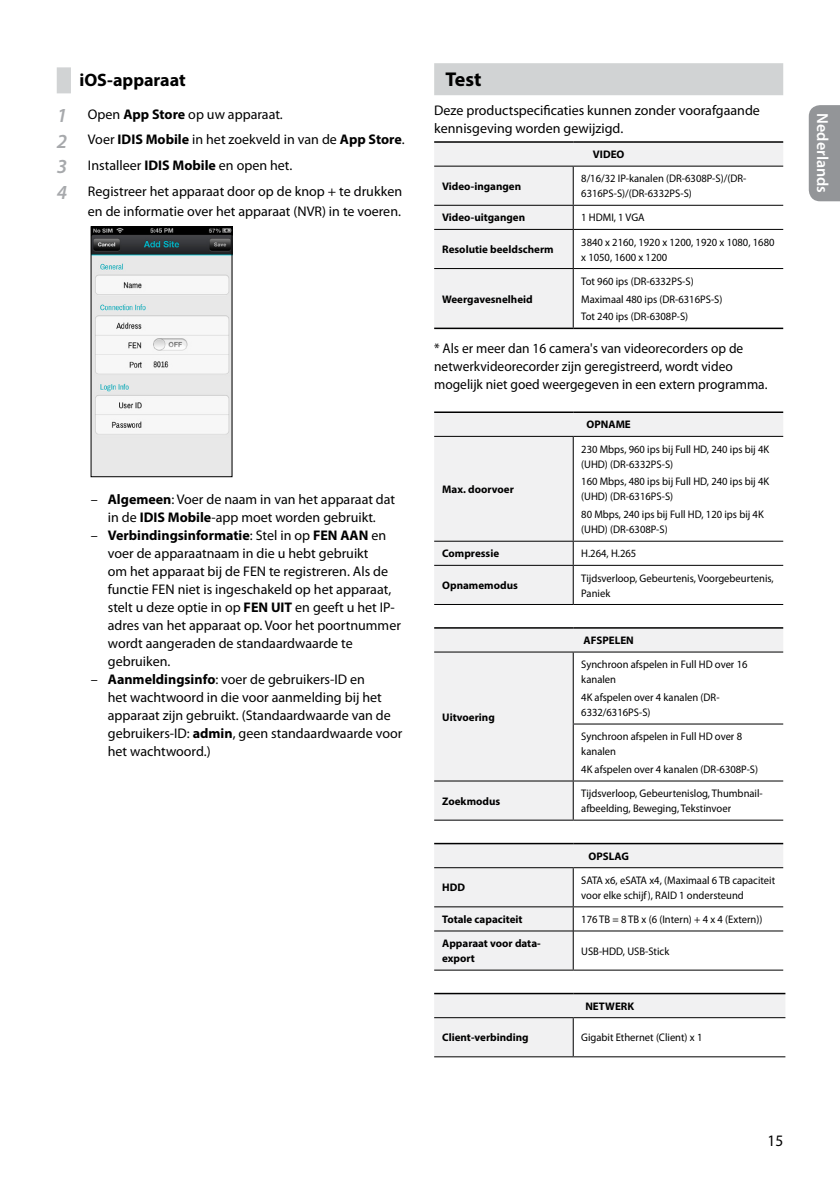
<style>
.page{position:relative;width:840px;height:1191px;background:#fff}
.page>*{position:absolute;margin:0;border:0;box-sizing:border-box;transform-origin:0 0}
.t1{font:700 20px "Myriad Pro";color:#000}
.t2{font:700 18px "Myriad Pro";color:#000}
.t3{font:600 16px "Myriad Pro";color:#fff}
.t4{font:16px "Myriad Pro";color:#000;scale:.96 1}
.t5{font:14px/18px "Myriad Pro";color:#000}
.t6{font:14px/18px "Myriad Pro";color:#000;scale:.96 1}
.t7{font:11px/15px "Myriad Pro";color:#000;scale:.96 1}
.t8{font:700 11px/15px "Myriad Pro";color:#000}
.s1{font-weight:600;font-style:italic;font-size:20px;color:#a7a9ac}
.s2{font-weight:700}
</style>
<div class="page">
<div style="left:808px;top:105px;width:31px;height:96px;background:#939598"></div>
<div style="left:57px;top:67px;width:14px;height:26px;background:#d1d3d4"></div>
<img style="left:93px;top:228px;width:137px;height:247px">
<div style="left:91px;top:226px;width:141px;height:251px;border:1px solid #000"></div>
<div style="left:434px;top:63px;width:348px;height:32px;background:#d1d3d4"></div>
<svg style="left:434px;top:143px;width:348px;height:184px"></svg>
<hr style="left:434px;top:141px;width:139px;height:2px;background:#000">
<hr style="left:573px;top:141px;width:209px;height:2px;background:#000">
<hr style="left:434px;top:166px;width:139px;height:1px;background:#000">
<hr style="left:573px;top:166px;width:209px;height:1px;background:#000">
<hr style="left:572px;top:167px;width:1px;height:38px;background:#000">
<hr style="left:434px;top:205px;width:139px;height:1px;background:#000">
<hr style="left:573px;top:205px;width:209px;height:1px;background:#000">
<svg style="left:572px;top:206px;width:1px;height:23px"></svg>
<hr style="left:434px;top:229px;width:139px;height:1px;background:#000">
<hr style="left:573px;top:229px;width:209px;height:1px;background:#000">
<hr style="left:572px;top:230px;width:1px;height:38px;background:#000">
<hr style="left:573px;top:268px;width:209px;height:1px;background:#000">
<hr style="left:573px;top:327px;width:209px;height:2px;background:#000">
<hr style="left:434px;top:268px;width:139px;height:1px;background:#000">
<hr style="left:572px;top:269px;width:1px;height:58px;background:#000">
<hr style="left:434px;top:327px;width:139px;height:2px;background:#000">
<svg style="left:434px;top:413px;width:348px;height:191px"></svg>
<hr style="left:434px;top:411px;width:139px;height:2px;background:#000">
<hr style="left:573px;top:411px;width:209px;height:2px;background:#000">
<hr style="left:434px;top:436px;width:139px;height:1px;background:#000">
<hr style="left:573px;top:436px;width:209px;height:1px;background:#000">
<hr style="left:572px;top:437px;width:1px;height:104px;background:#000">
<hr style="left:434px;top:541px;width:139px;height:1px;background:#000">
<hr style="left:573px;top:541px;width:209px;height:1px;background:#000">
<svg style="left:572px;top:542px;width:1px;height:23px"></svg>
<hr style="left:434px;top:565px;width:139px;height:1px;background:#000">
<hr style="left:573px;top:565px;width:209px;height:1px;background:#000">
<hr style="left:572px;top:566px;width:1px;height:38px;background:#000">
<hr style="left:434px;top:604px;width:139px;height:1px;background:#000">
<hr style="left:573px;top:604px;width:209px;height:1px;background:#000">
<svg style="left:434px;top:628px;width:348px;height:191px"></svg>
<hr style="left:434px;top:627px;width:139px;height:1px;background:#000">
<hr style="left:573px;top:627px;width:209px;height:1px;background:#000">
<hr style="left:434px;top:651px;width:139px;height:1px;background:#000">
<hr style="left:573px;top:651px;width:209px;height:1px;background:#000">
<hr style="left:572px;top:652px;width:1px;height:71px;background:#000">
<hr style="left:572px;top:723px;width:210px;height:1px;background:#000">
<hr style="left:572px;top:724px;width:1px;height:56px;background:#000">
<hr style="left:434px;top:780px;width:139px;height:1px;background:#000">
<hr style="left:573px;top:780px;width:209px;height:1px;background:#000">
<hr style="left:572px;top:781px;width:1px;height:38px;background:#000">
<hr style="left:434px;top:819px;width:139px;height:1px;background:#000">
<hr style="left:573px;top:819px;width:209px;height:1px;background:#000">
<svg style="left:434px;top:844px;width:348px;height:125px;fill:#f1f1f2"></svg>
<hr style="left:434px;top:843px;width:139px;height:1px;background:#000">
<hr style="left:573px;top:843px;width:209px;height:1px;background:#000">
<hr style="left:434px;top:867px;width:139px;height:1px;background:#000">
<hr style="left:573px;top:867px;width:209px;height:1px;background:#000">
<hr style="left:572px;top:868px;width:1px;height:38px;background:#000">
<hr style="left:434px;top:906px;width:139px;height:1px;background:#000">
<hr style="left:573px;top:906px;width:209px;height:1px;background:#000">
<svg style="left:572px;top:907px;width:1px;height:23px"></svg>
<hr style="left:572px;top:931px;width:1px;height:38px;background:#000">
<hr style="left:434px;top:930px;width:139px;height:1px;background:#000">
<hr style="left:573px;top:930px;width:209px;height:1px;background:#000">
<hr style="left:434px;top:969px;width:139px;height:1px;background:#000">
<hr style="left:573px;top:969px;width:209px;height:1px;background:#000">
<svg style="left:434px;top:994px;width:351px;height:62px"></svg>
<hr style="left:434px;top:992px;width:139px;height:2px;background:#000">
<hr style="left:573px;top:992px;width:212px;height:2px;background:#000">
<hr style="left:434px;top:1017px;width:139px;height:1px;background:#000">
<hr style="left:573px;top:1017px;width:212px;height:1px;background:#000">
<hr style="left:572px;top:1018px;width:1px;height:38px;background:#000">
<hr style="left:434px;top:1056px;width:139px;height:1px;background:#000">
<hr style="left:573px;top:1056px;width:212px;height:1px;background:#000">
<p class="t2" style="left:79px;top:69px;width:108px">iOS-apparaat</p>
<p class="t5" style="left:57px;top:101px;width:349px;line-height:25.6px"><span class="s1">1</span> Open <span class="s2">App Store</span> op uw apparaat.<br><span class="s1">2</span> Voer <span class="s2">IDIS Mobile</span> in het zoekveld in van de <span class="s2">App Store</span>.<br><span class="s1">3</span> Installeer <span class="s2">IDIS Mobile</span> en open het.<br><span class="s1">4</span> Registreer het apparaat door op de knop + te drukken</p>
<p class="t5" style="left:88px;top:202px;width:314px">en de informatie over het apparaat (NVR) in te voeren.</p>
<p class="t5" style="left:91px;top:490px;width:306px;text-align:center">– <span class="s2">Algemeen</span>: Voer de naam in van het apparaat dat in de <span class="s2">IDIS Mobile</span>-app moet worden gebruikt.</p>
<p class="t5" style="left:108px;top:526px;width:294px;text-indent:-17px">– <span class="s2">Verbindingsinformatie</span>: Stel in op <span class="s2">FEN AAN</span> en voer de apparaatnaam in die u hebt gebruikt<br>om het apparaat bij de FEN te registreren. Als de functie FEN niet is ingeschakeld op het apparaat, stelt u deze optie in op <span class="s2">FEN UIT</span> en geeft u het IP&shy;adres van het apparaat op. Voor het poortnummer wordt aangeraden de standaardwaarde te gebruiken.</p>
<p class="t5" style="left:108px;top:670px;width:296px;text-indent:-17px">– <span class="s2">Aanmeldingsinfo</span>: voer de gebruikers-ID en<br>het wachtwoord in die voor aanmelding bij het apparaat zijn gebruikt. (Standaardwaarde van de gebruikers-ID: <span class="s2">admin</span>, geen standaardwaarde voor het wachtwoord.)</p>
<h1 class="t1" style="left:445px;top:66px;width:37px">Test</h1>
<p class="t5" style="left:434px;top:101px;width:327px">Deze productspecificaties kunnen zonder voorafgaande kennisgeving worden gewijzigd.</p>
<p class="t8" style="left:592px;top:147px;width:33px">VIDEO</p>
<p class="t8" style="left:442px;top:178px;width:80px">Video-ingangen</p>
<p class="t7" style="left:581px;top:171px;width:173px">8/16/32 IP-kanalen (DR-6308P-S)/(DR-<br>6316PS-S)/(DR-6332PS-S)</p>
<p class="t8" style="left:442px;top:210px;width:84px">Video-uitgangen</p>
<p class="t7" style="left:581px;top:210px;width:68px">1 HDMI, 1 VGA</p>
<p class="t8" style="left:442px;top:241px;width:113px">Resolutie beeldscherm</p>
<p class="t7" style="left:581px;top:234px;width:203px">3840 x 2160, 1920 x 1200, 1920 x 1080, 1680 x 1050, 1600 x 1200</p>
<p class="t8" style="left:442px;top:291px;width:92px">Weergavesnelheid</p>
<p class="t7" style="left:581px;top:272px;width:148px;line-height:17.8px">Tot 960 ips (DR-6332PS-S)<br>Maximaal 480 ips (DR-6316PS-S)<br>Tot 240 ips (DR-6308P-S)</p>
<p class="t6" style="left:434px;top:339px;width:348px">* Als er meer dan 16 camera's van videorecorders op de netwerkvideorecorder zijn geregistreerd, wordt video mogelijk niet goed weergegeven in een extern programma.</p>
<p class="t8" style="left:586px;top:417px;width:46px">OPNAME</p>
<p class="t8" style="left:442px;top:481px;width:73px">Max. doorvoer</p>
<p class="t7" style="left:581px;top:441px;width:197px">230 Mbps, 960 ips bij Full HD, 240 ips bij 4K (UHD) (DR-6332PS-S)</p>
<p class="t7" style="left:581px;top:474px;width:197px">160 Mbps, 480 ips bij Full HD, 240 ips bij 4K (UHD) (DR-6316PS-S)</p>
<p class="t7" style="left:581px;top:507px;width:191px">80 Mbps, 240 ips bij Full HD, 120 ips bij 4K (UHD) (DR-6308P-S)</p>
<p class="t8" style="left:442px;top:546px;width:58px">Compressie</p>
<p class="t7" style="left:581px;top:546px;width:59px">H.264, H.265</p>
<p class="t8" style="left:442px;top:577px;width:77px">Opnamemodus</p>
<p class="t7" style="left:581px;top:570px;width:202px">Tijdsverloop, Gebeurtenis, Voorgebeurtenis,<br>Paniek</p>
<p class="t8" style="left:583px;top:632px;width:52px">AFSPELEN</p>
<p class="t8" style="left:442px;top:709px;width:54px">Uitvoering</p>
<p class="t7" style="left:581px;top:657px;width:175px">Synchroon afspelen in Full HD over 16 kanalen</p>
<p class="t7" style="left:581px;top:689px;width:145px">4K afspelen over 4 kanalen (DR-<br>6332/6316PS-S)</p>
<p class="t7" style="left:581px;top:729px;width:169px">Synchroon afspelen in Full HD over 8 kanalen</p>
<p class="t7" style="left:581px;top:761px;width:186px">4K afspelen over 4 kanalen (DR-6308P-S)</p>
<p class="t8" style="left:442px;top:793px;width:60px">Zoekmodus</p>
<p class="t7" style="left:581px;top:786px;width:190px">Tijdsverloop, Gebeurtenislog, Thumbnail&shy;afbeelding, Beweging, Tekstinvoer</p>
<p class="t8" style="left:588px;top:848px;width:42px">OPSLAG</p>
<p class="t8" style="left:442px;top:880px;width:24px">HDD</p>
<p class="t7" style="left:581px;top:872px;width:203px">SATA x6, eSATA x4, (Maximaal 6 TB capaciteit voor elke schijf), RAID 1 ondersteund</p>
<p class="t8" style="left:442px;top:911px;width:82px">Totale capaciteit</p>
<p class="t7" style="left:581px;top:911px;width:190px">176 TB = 8 TB x (6 (Intern) + 4 x 4 (Extern))</p>
<p class="t8" style="left:442px;top:935px;width:100px">Apparaat voor data&shy;export</p>
<p class="t7" style="left:581px;top:943px;width:93px">USB-HDD, USB-Stick</p>
<p class="t8" style="left:585px;top:998px;width:50px">NETWERK</p>
<p class="t8" style="left:442px;top:1029px;width:88px">Client-verbinding</p>
<p class="t7" style="left:581px;top:1030px;width:128px">Gigabit Ethernet (Client) x 1</p>
<p class="t3" style="left:832px;top:113px;width:81px;rotate:90deg">Nederlands</p>
<p class="t4" style="left:767px;top:1131px;width:18px">15</p>
</div>
